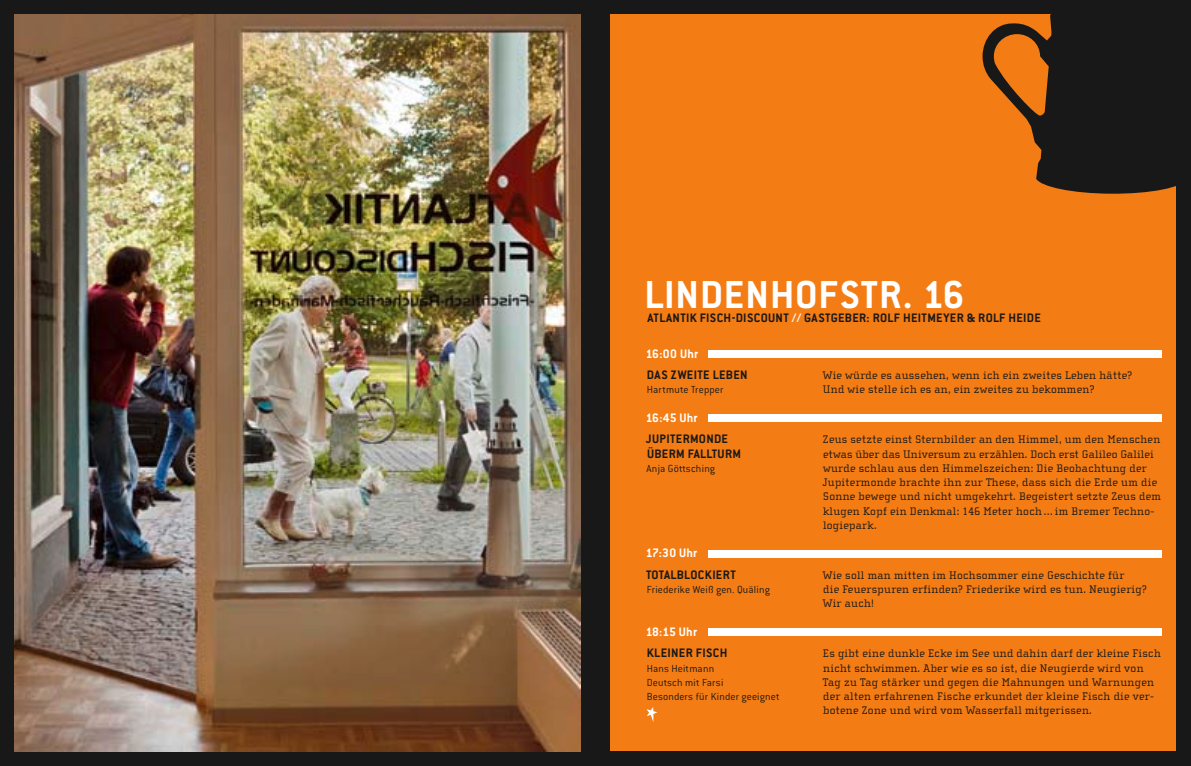
<style>
.page{position:relative;width:1191px;height:766px;background:#fff}
.page>*{position:absolute;margin:0;border:0;box-sizing:border-box;transform-origin:0 0}
.t1{font:700 42.75px "Conduit ITC Pro";letter-spacing:.025em;color:#fff}
.t2{font:700 13.5px/14.2px "Conduit ITC Pro";letter-spacing:.025em;color:#1b1917}
.t3{font:700 13.5px "Conduit ITC Pro";letter-spacing:-.03em;color:#fff}
.t4{font:11.25px/14.2px "Cholla Slab OTCE";letter-spacing:.025em;color:#1b1917}
.t5{font:300 11.25px/14.2px "Conduit ITC Pro";letter-spacing:.01em;color:#1b1917}
.s1{color:#fff}
</style>
<div class="page">
<div style="left:0;top:0;width:1191px;height:765px;background:#181819"></div>
<div style="left:610px;top:15px;width:566px;height:735px;background:#f47c14"></div>
<svg style="left:982px;top:14px;width:194px;height:180px;fill:#181819"></svg>
<img style="left:15px;top:15px;width:565px;height:735px">
<div style="left:708px;top:628px;width:453px;height:7px;background:#fff"></div>
<div style="left:708px;top:550px;width:453px;height:7px;background:#fff"></div>
<div style="left:708px;top:414px;width:453px;height:8px;background:#fff"></div>
<div style="left:708px;top:350px;width:453px;height:7px;background:#fff"></div>
<svg style="left:646px;top:707px;width:11px;height:15px"></svg>
<h1 class="t1" style="left:644px;top:269px;width:321px">LINDENHOFSTR. 16</h1>
<p class="t2" style="left:647px;top:310px;width:395px">ATLANTIK FISCH-DISCOUNT <span class="s1">//</span> GASTGEBER: ROLF HEITMEYER &amp; ROLF HEIDE</p>
<p class="t3" style="left:646px;top:345px;width:54px">16:00 UHR</p>
<p class="t2" style="left:647px;top:367px;width:102px">DAS ZWEITE LEBEN</p>
<p class="t5" style="left:647px;top:383px;width:78px">Hartmute Trepper</p>
<p class="t3" style="left:646px;top:410px;width:53px">16:45 UHR</p>
<p class="t2" style="left:646px;top:432px;width:97px">JUPITERMONDE<br>ÜBERM -FALLTURM</p>
<p class="t5" style="left:646px;top:461px;width:70px">Anja Göttsching</p>
<p class="t3" style="left:646px;top:545px;width:53px">17:30 UHR</p>
<p class="t2" style="left:646px;top:567px;width:91px">TOTALBLOCKIERT</p>
<p class="t5" style="left:647px;top:582px;width:124px">Friederike Weiß gen. Quäling</p>
<p class="t3" style="left:646px;top:623px;width:53px">18:15 UHR</p>
<p class="t2" style="left:647px;top:645px;width:82px">KLEINER FISCH</p>
<p class="t5" style="left:647px;top:660px;width:134px">Hans Heitmann<br>Deutsch mit Farsi<br>Besonders für Kinder geeignet</p>
<p class="t4" style="left:823px;top:368px;width:311px">Wie würde es aussehen, wenn ich ein zweites Leben hätte?<br>Und wie stelle ich es an, ein zweites zu bekommen?</p>
<p class="t4" style="left:822px;top:432px;width:340px">Zeus setzte einst Sternbilder an den Himmel, um den Menschen etwas über das Universum zu erzählen. Doch erst Galileo Galilei wurde schlau aus den Himmelszeichen: Die Beobachtung der Jupitermonde brachte ihn zur These, dass sich die Erde um die Sonne bewege und nicht umgekehrt. Begeistert setzte Zeus dem klugen Kopf ein Denkmal: 146 Meter hoch … im Bremer Techno&shy;logiepark.</p>
<p class="t4" style="left:823px;top:568px;width:325px">Wie soll man mitten im Hochsommer eine Geschichte für<br>die Feuerspuren erfinden? Friederike wird es tun. Neugierig?<br>Wir auch!</p>
<p class="t4" style="left:823px;top:646px;width:339px">Es gibt eine dunkle Ecke im See und dahin darf der kleine Fisch nicht schwimmen. Aber wie es so ist, die Neugierde wird von Tag zu Tag stärker und gegen die Mahnungen und Warnungen der alten erfahrenen Fische erkundet der kleine Fisch die ver&shy;botene Zone und wird vom Wasserfall mitgerissen.</p>
</div>
